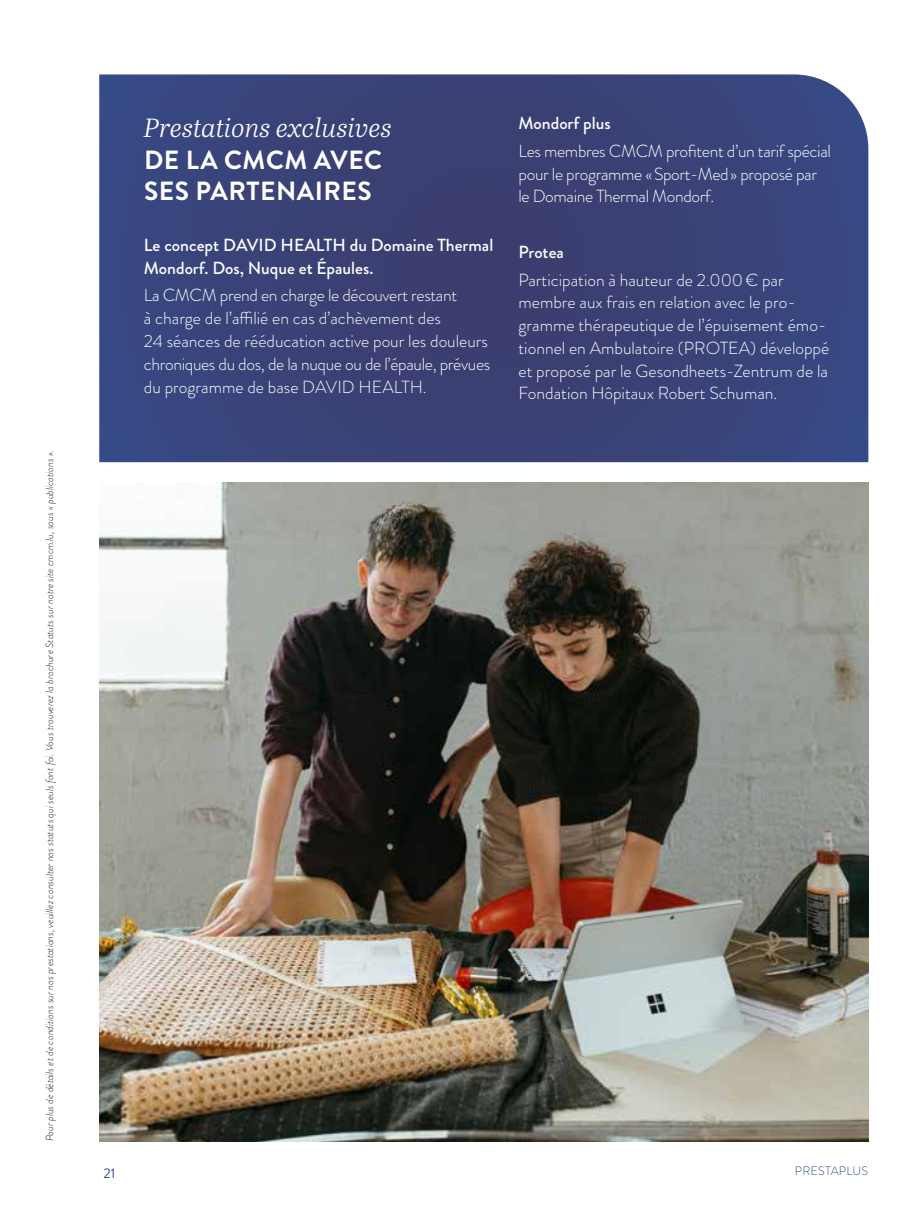
<style>
.page{position:relative;width:918px;height:1216px;background:#fff}
.page>*{position:absolute;margin:0;border:0;box-sizing:border-box;transform-origin:0 0}
.t1{font:700 26.25px/31.5px "Brandon Grotesque";letter-spacing:.02em;color:#fff}
.t2{font:italic 26.25px "Abril Text Lt";letter-spacing:-.005em;color:#fff}
.t3{font:300 17.5px/22.8px "Brandon Grotesque";color:#fff}
.t4{font:300 17.5px/22.8px "Brandon Grotesque";letter-spacing:-.02em;color:#fff}
.t5{font:500 17.5px/22.8px "Brandon Grotesque";color:#fff}
.t6{font:14px "Brandon Grotesque";color:#344e8f}
.t7{font:300 12.25px "Brandon Grotesque";letter-spacing:.02em;color:#344e8f}
.t8{font:italic 300 10.33px "Brandon Grotesque";color:#2f2912}
</style>
<div class="page">
<img style="left:99px;top:482px;width:769px;height:659px">
<svg style="left:99px;top:74px;width:769px;height:388px;background:#3a4379"></svg>
<p class="t8" style="left:43px;top:1141px;width:692px;rotate:-90deg">Pour plus de détails et de conditions sur nos prestations, veuillez consulter nos statuts qui seuls font foi. Vous trouverez la brochure Statuts sur notre site cmcm.lu, sous « publications ».</p>
<h1 class="t2" style="left:144px;top:109px;width:249px">Prestations exclusives</h1>
<h1 class="t1" style="left:144px;top:144px;width:240px">DE LA CMCM AVEC<br>SES PARTENAIRES</h1>
<p class="t5" style="left:144px;top:234px;width:351px">Le concept DAVID HEALTH du Domaine Thermal<br>Mondorf. Dos, Nuque et Épaules.</p>
<p class="t3" style="left:144px;top:284px;width:348px">La CMCM prend en charge le découvert restant<br>à charge de l’affilié en cas d’achèvement des<br>24 séances de rééducation active pour les douleurs chroniques du dos, de la nuque ou de l’épaule, prévues du programme de base DAVID HEALTH.</p>
<p class="t5" style="left:518px;top:112px;width:94px">Mondorf plus</p>
<p class="t4" style="left:518px;top:140px;width:314px">Les membres CMCM profitent d’un tarif spécial pour le programme «Sport-Med» proposé par le Domaine Thermal Mondorf.</p>
<p class="t5" style="left:518px;top:241px;width:47px">Protea</p>
<p class="t3" style="left:518px;top:268px;width:312px">Participation à hauteur de 2.000€ par membre aux frais en relation avec le pro&shy;gramme thérapeutique de l’épuisement émo&shy;tionnel en Ambulatoire (PROTEA) développé et proposé par le Gesondheets-Zentrum de la Fondation Hôpitaux Robert Schuman.</p>
<p class="t6" style="left:103px;top:1163px;width:13px">21</p>
<p class="t7" style="left:795px;top:1162px;width:75px">PRESTAPLUS</p>
</div>
